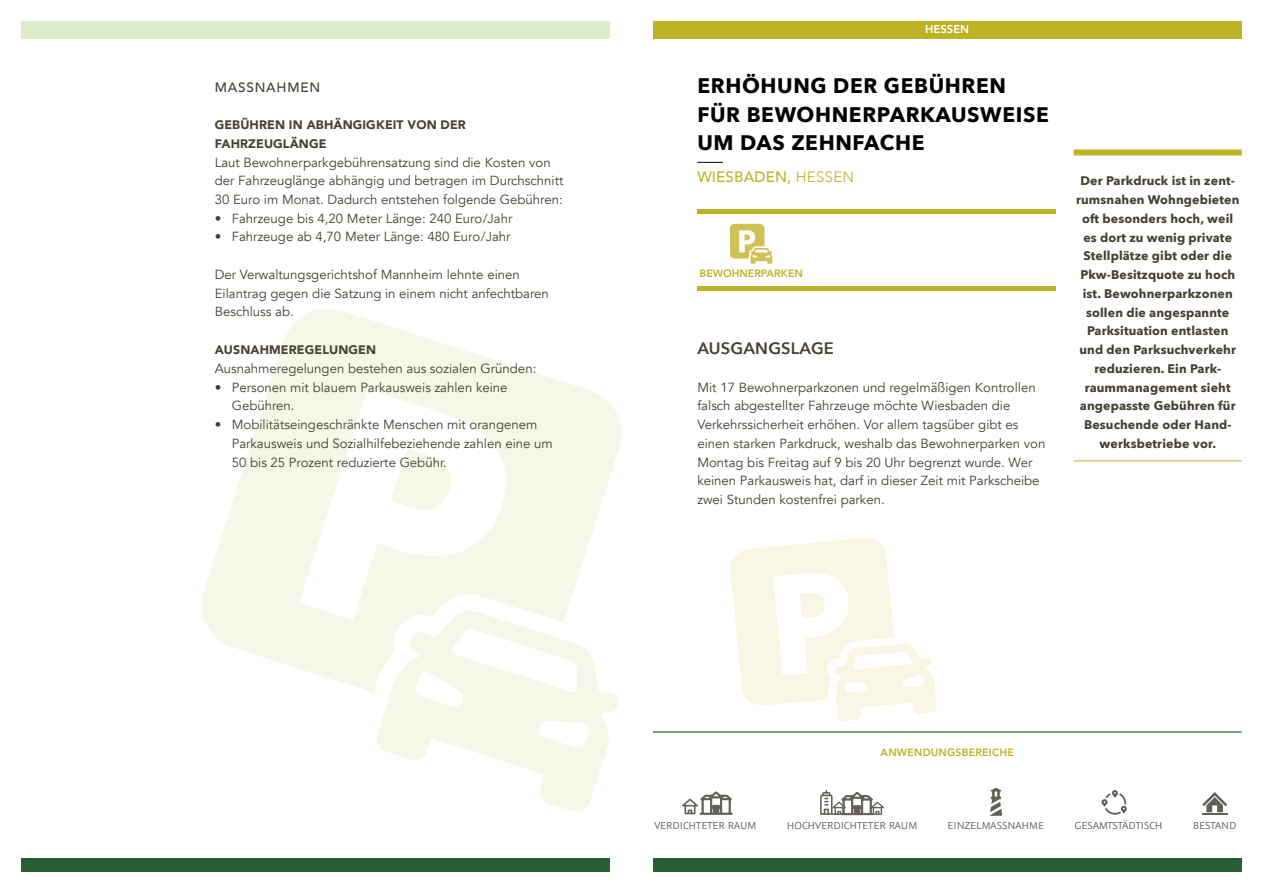
<style>
.page{position:relative;width:1263px;height:893px;background:#fff}
.page>*{position:absolute;margin:0;border:0;box-sizing:border-box;transform-origin:0 0}
.t1{font:700 21px/28.5px "Avenir Next";letter-spacing:.03em;color:#000}
.t2{font:600 16.5px "Avenir Next";letter-spacing:.01em;color:#454034}
.t3{font:500 15px "Avenir";letter-spacing:.01em;color:#beb225}
.t4{font:500 13.5px "Avenir";letter-spacing:.06em;color:#454034}
.t5{font:13.2px/18.8px "Avenir";color:#454034}
.t6{font:700 12.45px/18.8px "Avenir Next";letter-spacing:.01em;color:#454034;text-align:center}
.t7{font:900 12.3px/18.8px "Avenir";letter-spacing:.01em;color:#454034}
.t8{font:11.4px "Graublau Sans";color:#625f57}
.t9{font:800 11.25px "Avenir LT Pro";color:#fff}
.t10{font:800 10.5px "Avenir LT Pro";letter-spacing:.02em;color:#beb225}
.t11{font:800 10.5px "Avenir LT Pro";color:#beb225}
.s1{font-weight:300}
</style>
<div class="page">
<svg style="left:202px;top:309px;width:419px;height:383px;fill:#f4f8e8"></svg>
<svg style="left:375px;top:609px;width:243px;height:203px;fill:#f4f8e8"></svg>
<svg style="left:392px;top:448px;width:62px;height:64px"></svg>
<div style="left:21px;top:859px;width:589px;height:13px;background:#285f35"></div>
<div style="left:21px;top:21px;width:589px;height:18px;background:#dcebc9"></div>
<svg style="left:730px;top:538px;width:207px;height:183px"></svg>
<div style="left:653px;top:859px;width:589px;height:13px;background:#285f35"></div>
<hr style="left:653px;top:731px;width:589px;height:2px;background:#285f35">
<svg style="left:1202px;top:792px;width:25px;height:20px"></svg>
<hr style="left:1202px;top:813px;width:25px;height:2px;background:#625f57">
<svg style="left:1101px;top:790px;width:26px;height:25px"></svg>
<div style="left:653px;top:21px;width:589px;height:18px;background:#beb225"></div>
<div style="left:697px;top:209px;width:359px;height:5px;background:#beb225"></div>
<div style="left:697px;top:286px;width:359px;height:5px;background:#beb225"></div>
<div style="left:1074px;top:149px;width:168px;height:6px;background:#beb225"></div>
<hr style="left:1074px;top:461px;width:168px;height:1px;background:#beb225">
<svg style="left:697px;top:162px;width:26px;height:1px"></svg>
<svg style="left:730px;top:224px;width:42px;height:40px"></svg>
<svg style="left:989px;top:788px;width:13px;height:28px"></svg>
<svg style="left:820px;top:790px;width:64px;height:25px"></svg>
<svg style="left:682px;top:791px;width:50px;height:24px"></svg>
<p class="t4" style="left:215px;top:75px;width:107px">MASSNAHMEN</p>
<p class="t7" style="left:215px;top:115px;width:253px">GEBÜHREN IN ABHÄNGIGKEIT VON DER<br>FAHRZEUGLÄNGE</p>
<p class="t5" style="left:215px;top:153px;width:350px">Laut Bewohnerparkgebührensatzung sind die Kosten von der Fahrzeuglänge abhängig und betragen im Durchschnitt<br>30 Euro im Monat. Dadurch entstehen folgende Gebühren:</p>
<p class="t5" style="left:215px;top:209px;width:299px">• Fahrzeuge bis 4,20 Meter Länge: 240 Euro/Jahr</p>
<p class="t5" style="left:215px;top:228px;width:297px">• Fahrzeuge ab 4,70 Meter Länge: 480 Euro/Jahr</p>
<p class="t5" style="left:215px;top:265px;width:336px">Der Verwaltungsgerichtshof Mannheim lehnte einen<br>Eilantrag gegen die Satzung in einem nicht anfechtbaren<br>Beschluss ab.</p>
<p class="t7" style="left:215px;top:340px;width:163px">AUSNAHMEREGELUNGEN</p>
<p class="t5" style="left:215px;top:359px;width:323px">Ausnahmeregelungen bestehen aus sozialen Gründen:</p>
<p class="t5" style="left:232px;top:378px;width:277px;text-indent:-17px">• Personen mit blauem Parkausweis zahlen keine<br>Gebühren.</p>
<p class="t5" style="left:232px;top:415px;width:323px;text-indent:-17px">• Mobilitätseingeschränkte Menschen mit orangenem<br>Parkausweis und Sozialhilfebeziehende zahlen eine um<br>50 bis 25 Prozent reduzierte Gebühr.</p>
<p class="t9" style="left:925px;top:23px;width:45px">HESSEN</p>
<h1 class="t1" style="left:697px;top:71px;width:353px">ERHÖHUNG DER GEBÜHREN<br>FÜR BEWOHNERPARKAUSWEISE<br>UM DAS ZEHNFACHE</h1>
<p class="t3" style="left:697px;top:164px;width:158px">WIESBADEN, <span class="s1">HESSEN</span></p>
<p class="t11" style="left:699px;top:267px;width:105px">BEWOHNERPARKEN</p>
<p class="t2" style="left:697px;top:334px;width:138px">AUSGANGSLAGE</p>
<p class="t5" style="left:697px;top:378px;width:349px">Mit 17 Bewohnerparkzonen und regelmäßigen Kontrollen falsch abgestellter Fahrzeuge möchte Wiesbaden die Verkehrssicherheit erhöhen. Vor allem tagsüber gibt es einen starken Parkdruck, weshalb das Bewohnerparken von Montag bis Freitag auf 9 bis 20 Uhr begrenzt wurde. Wer keinen Parkausweis hat, darf in dieser Zeit mit Parkscheibe zwei Stunden kostenfrei parken.</p>
<p class="t6" style="left:1076px;top:171px;width:165px">Der Parkdruck ist in zent&shy;rumsnahen Wohngebieten oft besonders hoch, weil es dort zu wenig private<br>Stellplätze gibt oder die<br>Pkw-Besitzquote zu hoch ist. Bewohnerparkzonen sollen die angespannte<br>Parksituation entlasten und den Parksuchverkehr reduzieren. Ein Park&shy;raummanagement sieht angepasste Gebühren für<br>Besuchende oder Hand&shy;werksbetriebe vor.</p>
<p class="t10" style="left:881px;top:746px;width:135px">ANWENDUNGSBEREICHE</p>
<p class="t8" style="left:654px;top:819px;width:104px">VERDICHTETER RAUM</p>
<p class="t8" style="left:787px;top:819px;width:132px">HOCHVERDICHTETER RAUM</p>
<p class="t8" style="left:948px;top:819px;width:98px">EINZELMASSNAHME</p>
<p class="t8" style="left:1074px;top:819px;width:90px">GESAMTSTÄDTISCH</p>
<p class="t8" style="left:1193px;top:819px;width:45px">BESTAND</p>
</div>
